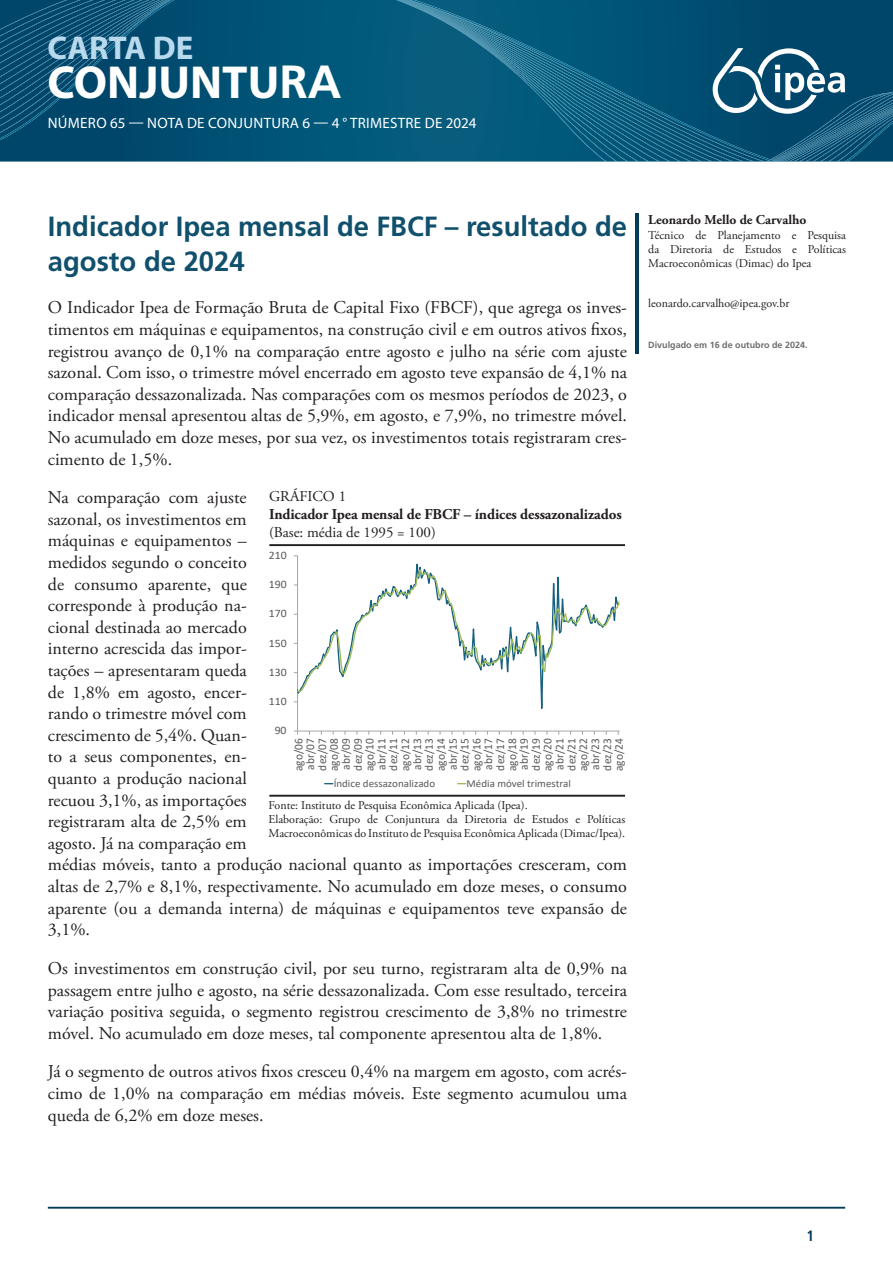
<style>
.page{position:relative;width:893px;height:1263px;background:#fff}
.page>*{position:absolute;margin:0;border:0;box-sizing:border-box;transform-origin:0 0}
.t1{font:700 46.5px "Myriad Pro";color:#fff}
.t2{font:700 33px "Myriad Pro";color:#b9d9ed}
.titulo-principal{font:700 27.75px/34.2px "Frutiger LT Pro";color:#11506d}
.corpo_de_texto{font:18px/21.6px "Adobe Garamond Pro";color:#231f20;text-align:justify}
.t3{font:700 15px "Adobe Garamond Pro";letter-spacing:-.005em;color:#231f20}
.t4{font:15px "Myriad Pro";letter-spacing:.02em;color:#fff}
.t5{font:15px "Adobe Garamond Pro";color:#231f20}
.t6{font:700 condensed 15px "Frutiger LT Pro";color:#013d59}
.nome_autor{font:700 13.5px "Adobe Garamond Pro";color:#231f20}
.cargo_autor{font:12px/14.4px "Adobe Garamond Pro";color:#231f20;text-align:justify}
.email_autor{font:12px "Adobe Garamond Pro";color:#231f20}
.t7{font:11.7px/11.9px "Calibri";color:#595959;text-align:justify}
.t8{font:11.4px "Calibri";color:#595959}
.t9{font:10.65px "Calibri";color:#595959}
.cargo_autor-2{font:700 9px "Frutiger LT Pro";color:#6c6d70}
.s1{font-family:"Frutiger LT Pro"}
</style>
<div class="page">
<hr style="left:48px;top:1207px;width:797px;height:1px;background:#013d59">
<div style="left:777px;top:0;width:116px;height:48px;background:#00466b"></div>
<svg style="left:0;top:0;width:410px;height:162px;background:#015477"></svg>
<svg style="left:0;top:0;width:174px;height:140px;background:#084e72"></svg>
<svg style="left:410px;top:0;width:367px;height:162px;background:#095b7d"></svg>
<svg style="left:713px;top:48px;width:180px;height:114px;background:#256383"></svg>
<hr style="left:635px;top:213px;width:3px;height:140px;background:#013d59">
<hr style="left:269px;top:795px;width:356px;height:2px;background:#231f20">
<hr style="left:269px;top:544px;width:356px;height:2px;background:#231f20">
<svg style="left:294px;top:555px;width:326px;height:180px"></svg>
<h2 class="t2" style="left:48px;top:26px;width:147px">CARTA DE</h2>
<h1 class="t1" style="left:48px;top:52px;width:295px">CONJUNTU<span class="s1">RA</span></h1>
<p class="t4" style="left:48px;top:114px;width:430px">NÚMERO 65 — NOTA DE CONJUNTURA 6 — 4 ° TRIMESTRE DE 2024</p>
<p class="titulo-principal" style="left:48px;top:210px;width:581px">Indicador Ipea mensal de FBCF – resultado de agosto de 2024</p>
<p class="corpo_de_texto" style="left:48px;top:297px;width:581px">O Indicador Ipea de Formação Bruta de Capital Fixo (FBCF), que agrega os inves&shy;timentos em máquinas e equipamentos, na construção civil e em outros ativos fixos, registrou avanço de 0,1% na comparação entre agosto e julho na série com ajuste sazonal. Com isso, o trimestre móvel encerrado em agosto teve expansão de 4,1% na comparação dessazonalizada. Nas comparações com os mesmos períodos de 2023, o indicador mensal apresentou altas de 5,9%, em agosto, e 7,9%, no trimestre móvel.<br>No acumulado em doze meses, por sua vez, os investimentos totais registraram cres&shy;cimento de 1,5%.</p>
<p class="corpo_de_texto" style="left:48px;top:487px;width:581px;text-align:left">Na comparação com ajuste<br>sazonal, os investimentos em<br>máquinas e equipamentos –<br>medidos segundo o conceito<br>de consumo aparente, que<br>corresponde à produção na-<br>cional destinada ao mercado<br>interno acrescida das impor-<br>tações – apresentaram queda<br>de 1,8% em agosto, encer-<br>rando o trimestre móvel com<br>crescimento de 5,4%. Quan-<br>to a seus componentes, en-<br>quanto a produção nacional<br>recuou 3,1%, as importações<br>registraram alta de 2,5% em<br>agosto. Já na comparação em<br>médias móveis, tanto a produção nacional quanto as importações cresceram, com altas de 2,7% e 8,1%, respectivamente. No acumulado em doze meses, o consumo aparente (ou a demanda interna) de máquinas e equipamentos teve expansão de 3,1%.</p>
<p class="corpo_de_texto" style="left:48px;top:958px;width:581px">Os investimentos em construção civil, por seu turno, registraram alta de 0,9% na passagem entre julho e agosto, na série dessazonalizada. Com esse resultado, terceira variação positiva seguida, o segmento registrou crescimento de 3,8% no trimestre móvel. No acumulado em doze meses, tal componente apresentou alta de 1,8%.</p>
<p class="corpo_de_texto" style="left:48px;top:1061px;width:581px">Já o segmento de outros ativos fixos cresceu 0,4% na margem em agosto, com acrés&shy;cimo de 1,0% na comparação em médias móveis. Este segmento acumulou uma queda de 6,2% em doze meses.</p>
<p class="t5" style="left:269px;top:487px;width:79px">GRÁFICO 1</p>
<p class="t3" style="left:269px;top:505px;width:354px">Indicador Ipea mensal de FBCF – índices dessazonalizados</p>
<p class="t5" style="left:269px;top:523px;width:168px">(Base: média de 1995 = 100)</p>
<p class="t8" style="left:269px;top:547px;width:19px">210</p>
<p class="t8" style="left:269px;top:576px;width:19px">190</p>
<p class="t8" style="left:269px;top:606px;width:19px">170</p>
<p class="t8" style="left:269px;top:635px;width:19px">150</p>
<p class="t8" style="left:269px;top:664px;width:19px">130</p>
<p class="t8" style="left:269px;top:693px;width:19px">110</p>
<p class="t8" style="left:275px;top:723px;width:13px">90</p>
<p class="t7" style="left:292px;top:771px;width:34px;rotate:-90deg">ago/06 abr/07 dez/07 ago/08 abr/09 dez/09 ago/10 abr/11 dez/11 ago/12 abr/13 dez/13 ago/14 abr/15 dez/15 ago/16 abr/17 dez/17 ago/18 abr/19 dez/19 ago/20 abr/21 dez/21 ago/22 abr/23 dez/23 ago/24</p>
<p class="t9" style="left:334px;top:776px;width:103px">Índice dessazonalizado</p>
<p class="t9" style="left:467px;top:776px;width:106px">Média móvel trimestral</p>
<p class="cargo_autor" style="left:269px;top:798px;width:261px">Fonte: Instituto de Pesquisa Econômica Aplicada (Ipea).</p>
<p class="cargo_autor" style="left:269px;top:812px;width:358px">Elaboração: Grupo de Conjuntura da Diretoria de Estudos e Políticas</p>
<p class="cargo_autor" style="left:269px;top:827px;width:358px">Macroeconômicas do Instituto de Pesquisa Econômica Aplicada (Dimac/Ipea).</p>
<p class="nome_autor" style="left:648px;top:212px;width:160px">Leonardo Mello de Carvalho</p>
<p class="cargo_autor" style="left:648px;top:228px;width:199px">Técnico de Planejamento e Pesquisa da Diretoria de Estudos e Políticas Macroeconômicas (Dimac) do Ipea</p>
<p class="email_autor" style="left:648px;top:296px;width:143px">leonardo.carvalho@ipea.gov.br</p>
<p class="cargo_autor-2" style="left:648px;top:339px;width:161px">Divulgado em 16 de outubro de 2024.</p>
<p class="t6" style="left:807px;top:1227px;width:9px">1</p>
</div>
